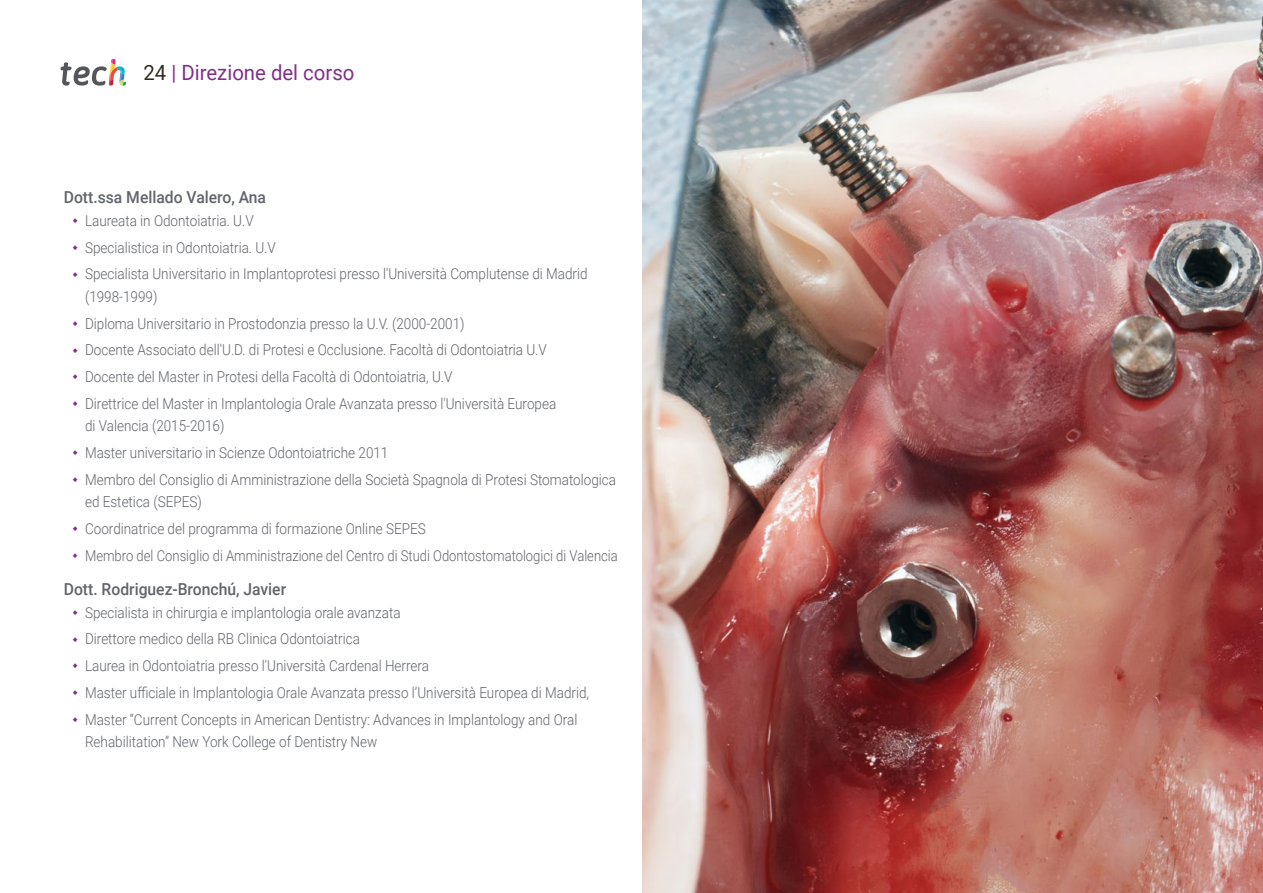
<style>
.page{position:relative;width:1263px;height:893px;background:#fff}
.page>*{position:absolute;margin:0;border:0;box-sizing:border-box;transform-origin:0 0}
.t1{font:21px "Roboto";color:#813089}
.t2{font:500 16.5px "Roboto";color:#61646a;scale:.95 1}
.t3{font:300 15px/26.7px "Roboto";color:#61646a;scale:.9 1}
.s1{color:#312e20}
</style>
<div class="page">
<svg style="left:61px;top:59px;width:65px;height:27px"></svg>
<img style="left:642px;top:0;width:621px;height:893px">
<h1 class="t1" style="left:144px;top:57px;width:213px"><span class="s1">24</span> | Direzione del corso</h1>
<p class="t2" style="left:64px;top:186px;width:214px">Dott.ssa Mellado Valero, Ana</p>
<p class="t3" style="left:85px;top:207px;width:560px">Laureata in Odontoiatria. U.V<br>Specialistica in Odontoiatria. U.V<br>Specialista Universitario in Implantoprotesi presso l'Università Complutense di Madrid</p>
<p class="t3" style="left:85px;top:283px;width:525px">(1998-1999)<br>Diploma Universitario in Prostodonzia presso la U.V. (2000-2001)<br>Docente Associato dell'U.D. di Protesi e Occlusione. Facoltà di Odontoiatria U.V Docente del Master in Protesi della Facoltà di Odontoiatria, U.V<br>Direttrice del Master in Implantologia Orale Avanzata presso l'Università Europea</p>
<p class="t3" style="left:85px;top:412px;width:591px">di Valencia (2015-2016)<br>Master universitario in Scienze Odontoiatriche 2011<br>Membro del Consiglio di Amministrazione della Società Spagnola di Protesi Stomatologica</p>
<p class="t3" style="left:85px;top:488px;width:593px">ed Estetica (SEPES)<br>Coordinatrice del programma di formazione Online SEPES<br>Membro del Consiglio di Amministrazione del Centro di Studi Odontostomatologici di Valencia</p>
<p class="t2" style="left:64px;top:578px;width:236px">Dott. Rodriguez-Bronchú, Javier</p>
<p class="t3" style="left:85px;top:598px;width:562px">Specialista in chirurgia e implantologia orale avanzata<br>Direttore medico della RB Clinica Odontoiatrica<br>Laurea in Odontoiatria presso l'Università Cardenal Herrera<br>Master ufficiale in Implantologia Orale Avanzata presso l’Università Europea di Madrid, Master “Current Concepts in American Dentistry: Advances in Implantology and Oral</p>
<p class="t3" style="left:85px;top:728px;width:326px">Rehabilitation” New York College of Dentistry New</p>
</div>
